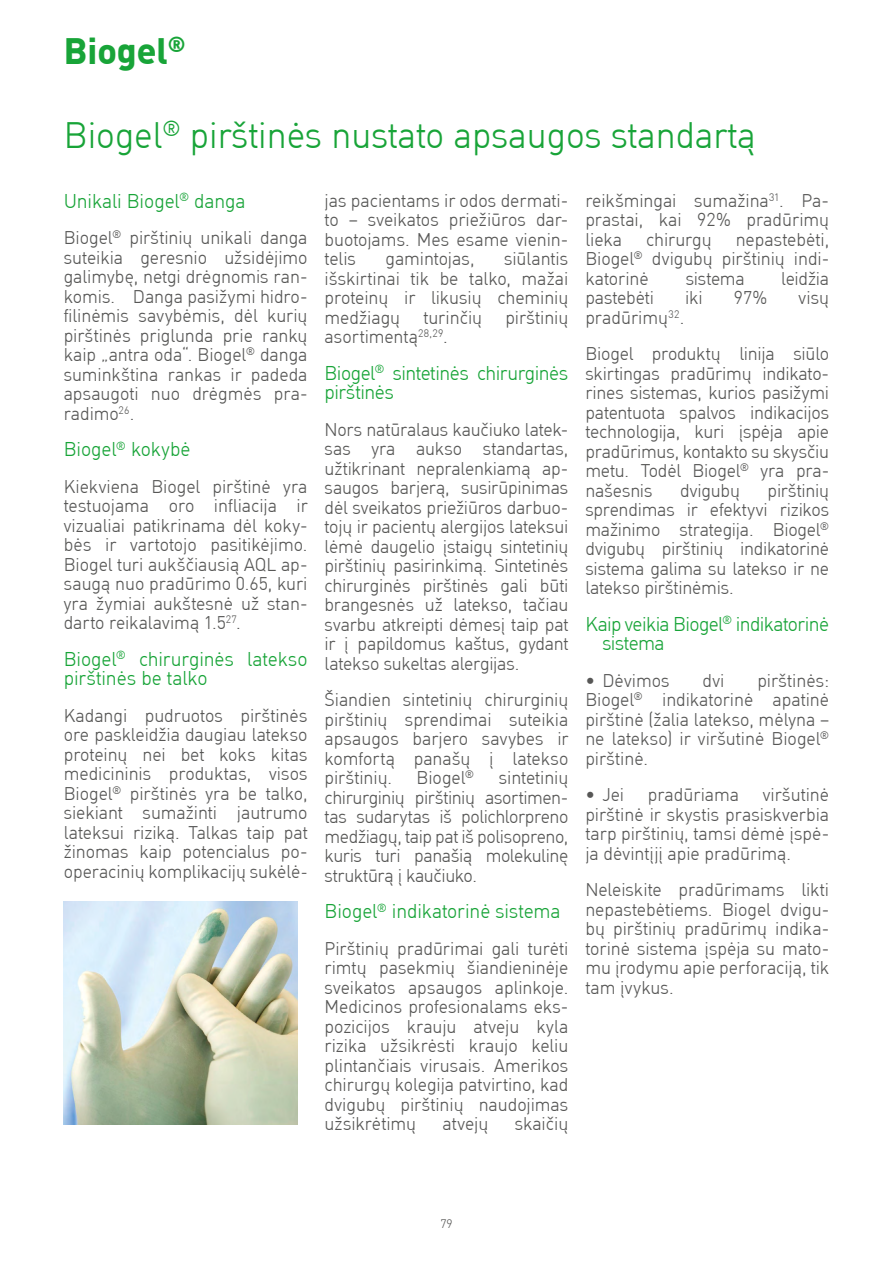
<style>
.page{position:relative;width:893px;height:1263px;background:#fff}
.page>*{position:absolute;margin:0;border:0;box-sizing:border-box;transform-origin:0 0}
.t1{font:300 36px "Molnlycke Din";color:#18a438}
.t2{font:700 36px "Molnlycke Din";color:#18a438}
.t3{font:300 19.5px/19.5px "Molnlycke Din";letter-spacing:-.01em;color:#18a438}
.t4{font:300 19.5px/19.5px "Molnlycke Din";letter-spacing:-.03em;color:#18a438}
.t5{font:300 18px/19.5px "Molnlycke Din";letter-spacing:-.005em;color:#575756;text-align:justify}
.t6{font:300 12px "MHC Din";color:#575756}
.s1{font-size:16.5px}
</style>
<div class="page">
<img style="left:64px;top:901px;width:234px;height:224px">
<h1 class="t2" style="left:64px;top:29px;width:123px">Biogel<sup>®</sup></h1>
<h1 class="t1" style="left:64px;top:115px;width:693px">Biogel<sup>®</sup> pirštinės nustato apsaugos standartą</h1>
<p class="t3" style="left:64px;top:191px;width:183px">Unikali Biogel<sup>®</sup> danga</p>
<p class="t5" style="left:64px;top:229px;width:245px">Biogel<sup>®</sup> pirštinių unikali danga suteikia geresnio užsidėjimo galimybę, netgi drėgnomis ran&shy;komis. Danga pasižymi hidro&shy;filinėmis savybėmis, dėl kurių pirštinės priglunda prie rankų kaip „antra oda“. Biogel<sup>®</sup> danga suminkština rankas ir padeda apsaugoti nuo drėgmės pra&shy;radimo<sup>26</sup>.</p>
<p class="t3" style="left:64px;top:440px;width:128px">Biogel<sup>®</sup> kokybė</p>
<p class="t5" style="left:64px;top:477px;width:245px">Kiekviena Biogel pirštinė yra testuojama oro infliacija ir vizualiai patikrinama dėl koky&shy;bės ir vartotojo pasitikėjimo.<br>Biogel turi aukščiausią AQL ap&shy;saugą nuo pradūrimo 0.65, kuri yra žymiai aukštesnė už stan&shy;darto reikalavimą 1.5<sup>27</sup>.</p>
<p class="t3" style="left:64px;top:650px;width:245px">Biogel<sup>®</sup> chirurginės latekso pirštinės be talko</p>
<p class="t5" style="left:64px;top:706px;width:245px">Kadangi pudruotos pirštinės ore paskleidžia daugiau latekso proteinų nei bet koks kitas medicininis produktas, visos Biogel<sup>®</sup> pirštinės yra be talko, siekiant sumažinti jautrumo lateksui riziką. Talkas taip pat žinomas kaip potencialus po&shy;operacinių komplikacijų sukėlė<span class="s1">-</span></p>
<p class="t5" style="left:325px;top:191px;width:245px">jas pacientams ir odos dermati&shy;to – sveikatos priežiūros dar&shy;buotojams. Mes esame vienin&shy;telis</p>
<p class="t5" style="left:325px;top:249px;width:245px;text-indent:179px">siūlantis išskirtinai tik be talko, mažai proteinų ir likusių cheminių medžiagų</p>
<p class="t5" style="left:386px;top:249px;width:91px">gamintojas,</p>
<p class="t5" style="left:423px;top:308px;width:60px">turinčių</p>
<p class="t5" style="left:505px;top:308px;width:65px">pirštinių</p>
<p class="t5" style="left:325px;top:327px;width:125px">asortimentą<sup>28,29</sup>.</p>
<p class="t3" style="left:325px;top:363px;width:245px">Biogel<sup>®</sup> sintetinės chirurginės pirštinės</p>
<p class="t5" style="left:325px;top:420px;width:245px">Nors natūralaus kaučiuko latek&shy;sas yra aukso standartas, užtikrinant nepralenkiamą ap&shy;saugos barjerą, susirūpinimas dėl sveikatos priežiūros darbuo&shy;tojų ir pacientų alergijos lateksui lėmė daugelio įstaigų sintetinių pirštinių pasirinkimą. Sintetinės chirurginės pirštinės gali būti brangesnės už latekso, tačiau svarbu atkreipti dėmesį taip pat ir į papildomus kaštus, gydant latekso sukeltas alergijas.</p>
<p class="t5" style="left:325px;top:690px;width:245px">Šiandien sintetinių chirurginių pirštinių sprendimai suteikia apsaugos barjero savybes ir komfortą panašų į latekso pirštinių.</p>
<p class="t5" style="left:417px;top:768px;width:59px">Biogel<sup>®</sup></p>
<p class="t5" style="left:325px;top:768px;width:245px;text-indent:174px">sintetinių chirurginių pirštinių asortimen&shy;tas sudarytas iš polichlorpreno medžiagų, taip pat iš polisopreno, kuris turi panašią molekulinę struktūrą į kaučiuko.</p>
<p class="t3" style="left:325px;top:902px;width:238px">Biogel<sup>®</sup> indikatorinė sistema</p>
<p class="t5" style="left:325px;top:939px;width:245px">Pirštinių pradūrimai gali turėti rimtų pasekmių šiandieninėje sveikatos apsaugos aplinkoje.<br>Medicinos profesionalams eks&shy;pozicijos krauju atveju kyla rizika užsikrėsti kraujo keliu plintančiais virusais. Amerikos chirurgų kolegija patvirtino, kad dvigubų pirštinių naudojimas užsikrėtimų</p>
<p class="t5" style="left:442px;top:1114px;width:47px">atvejų</p>
<p class="t5" style="left:515px;top:1114px;width:55px">skaičių</p>
<p class="t5" style="left:585px;top:191px;width:245px">reikšmingai sumažina<sup>31</sup>. Pa&shy;prastai, kai 92% pradūrimų lieka</p>
<p class="t5" style="left:585px;top:230px;width:245px;text-indent:150px">nepastebėti, Biogel<sup>®</sup> dvigubų pirštinių indi&shy;katorinė</p>
<p class="t5" style="left:646px;top:230px;width:67px">chirurgų</p>
<p class="t5" style="left:686px;top:269px;width:61px">sistema</p>
<p class="t5" style="left:781px;top:269px;width:49px">leidžia</p>
<p class="t5" style="left:585px;top:288px;width:70px">pastebėti</p>
<p class="t5" style="left:685px;top:288px;width:19px">iki</p>
<p class="t5" style="left:734px;top:288px;width:35px">97%</p>
<p class="t5" style="left:799px;top:288px;width:32px">visų</p>
<p class="t5" style="left:585px;top:299px;width:245px;line-height:36.5px">pradūrimų<sup>32</sup>.<br>Biogel produktų linija siūlo</p>
<p class="t5" style="left:585px;top:364px;width:245px">skirtingas pradūrimų indikato&shy;rines sistemas, kurios pasižymi patentuota spalvos indikacijos technologija, kuri įspėja apie pradūrimus, kontakto su skysčiu metu. Todėl Biogel<sup>®</sup> yra pra&shy;našesnis</p>
<p class="t5" style="left:585px;top:481px;width:245px;text-indent:182px">pirštinių sprendimas ir efektyvi rizikos mažinimo strategija. Biogel<sup>® </sup>dvigubų pirštinių indikatorinė sistema galima su latekso ir ne latekso pirštinėmis.</p>
<p class="t4" style="left:602px;top:614px;width:228px;text-indent:-17px">Kaip veikia Biogel<sup>®</sup> indikatorinė sistema</p>
<p class="t5" style="left:585px;top:671px;width:86px">• Dėvimos</p>
<p class="t5" style="left:703px;top:671px;width:23px">dvi</p>
<p class="t5" style="left:680px;top:481px;width:61px">dvigubų</p>
<p class="t5" style="left:585px;top:671px;width:245px;text-indent:172px">pirštinės:<br>Biogel<sup>®</sup> indikatorinė apatinė pirštinė (žalia latekso, mėlyna – ne latekso) ir viršutinė Biogel<sup>® </sup>pirštinė.</p>
<p class="t5" style="left:585px;top:785px;width:40px">• Jei</p>
<p class="t5" style="left:648px;top:785px;width:93px">pradūriama</p>
<p class="t5" style="left:585px;top:785px;width:245px;text-indent:177px">viršutinė pirštinė ir skystis prasiskverbia tarp pirštinių, tamsi dėmė įspė&shy;ja dėvintįjį apie pradūrimą.</p>
<p class="t5" style="left:585px;top:880px;width:245px">Neleiskite pradūrimams likti nepastebėtiems. Biogel dvigu&shy;bų pirštinių pradūrimų indika&shy;torinė sistema įspėja su mato&shy;mu įrodymu apie perforaciją, tik tam įvykus.</p>
<p class="t6" style="left:440px;top:1216px;width:14px">79</p>
</div>
